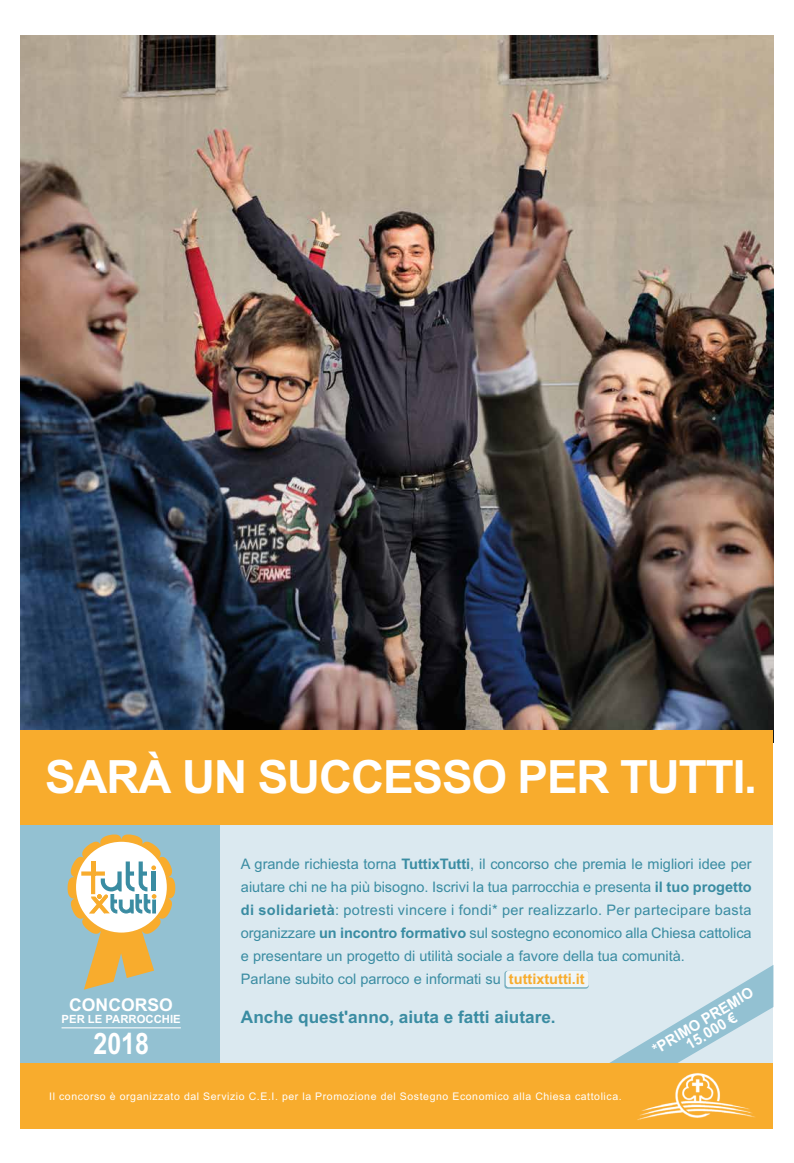
<style>
.page{position:relative;width:794px;height:1163px;background:#fff}
.page>*{position:absolute;margin:0;border:0;box-sizing:border-box;transform-origin:0 0}
.t1{font:700 45.9px "Arial";letter-spacing:-.025em;color:#fff}
.t2{font:700 29.6px "Arial";color:#fff;scale:.84 1}
.t3{font:700 17.6px "Arial";color:#fff}
.t4{font:700 17.2px "Arial";color:#3a8ca2}
.t5{font:700 15.1px/13.3px "Arial";color:#fff;text-align:center;scale:.96 1}
.t6{font:14.5px/23.1px "Arial";color:#3a8ca2}
.t7{font:700 11.3px "Arial";color:#fff}
.t8{font:10.5px "Arial";letter-spacing:.055em;color:#fff}
.s1{font-weight:700}
.s2{font-weight:700;color:#f8ac2d}
</style>
<div class="page">
<img style="left:21px;top:36px;width:752px;height:694px">
<div style="left:21px;top:767px;width:752px;height:305px;background:#dbe9f0"></div>
<div style="left:21px;top:767px;width:199px;height:300px;background:#93c1d2"></div>
<div style="left:21px;top:730px;width:752px;height:94px;background:#f8ac2d"></div>
<svg style="left:611px;top:965px;width:162px;height:97px"></svg>
<div style="left:21px;top:1062px;width:752px;height:66px;background:#f8ac2d"></div>
<img style="left:638px;top:1073px;width:117px;height:47px">
<svg style="left:68px;top:834px;width:107px;height:155px"></svg>
<hr style="left:62px;top:1027px;width:119px;height:1px;background:#fff">
<div style="left:504px;top:970px;width:85px;height:18px;background:#3a8ca2;border-radius:3px;opacity:.62"></div>
<div style="left:506px;top:970px;width:83px;height:17px;background:#eff5f7;border-radius:3px"></div>
<h1 class="t1" style="left:45px;top:746px;width:713px">SARà UN SUCCESSO PER TUTTI.</h1>
<p class="t3" style="left:69px;top:992px;width:105px">CONCORSO</p>
<p class="t7" style="left:62px;top:1010px;width:121px">PER LE PARROCCHIE</p>
<h2 class="t2" style="left:93px;top:1023px;width:68px">2018</h2>
<p class="t6" style="left:241px;top:852px;width:512px">A grande richiesta torna <span class="s1">TuttixTutti</span>, il concorso che premia le migliori idee per aiutare chi ne ha più bisogno. Iscrivi la tua parrocchia e presenta <span class="s1">il tuo progetto di solidarietà</span>: potresti vincere i fondi* per realizzarlo. Per partecipare basta organizzare <span class="s1">un incontro formativo</span> sul sostegno economico alla Chiesa cattolica e presentare un progetto di utilità sociale a favore della tua comunità.<br>Parlane subito col parroco e informati su <span class="s2">tuttixtutti.it</span></p>
<p class="t4" style="left:241px;top:1005px;width:316px">Anche quest'anno, aiuta e fatti aiutare.</p>
<p class="t5" style="left:650px;top:1044px;width:121px;rotate:-31deg">*PRIMO PREMIO<br>15.000 €</p>
<p class="t8" style="left:49px;top:1089px;width:574px">Il concorso è organizzato dal Servizio C.E.I. per la Promozione del Sostegno Economico alla Chiesa cattolica.</p>
</div>
